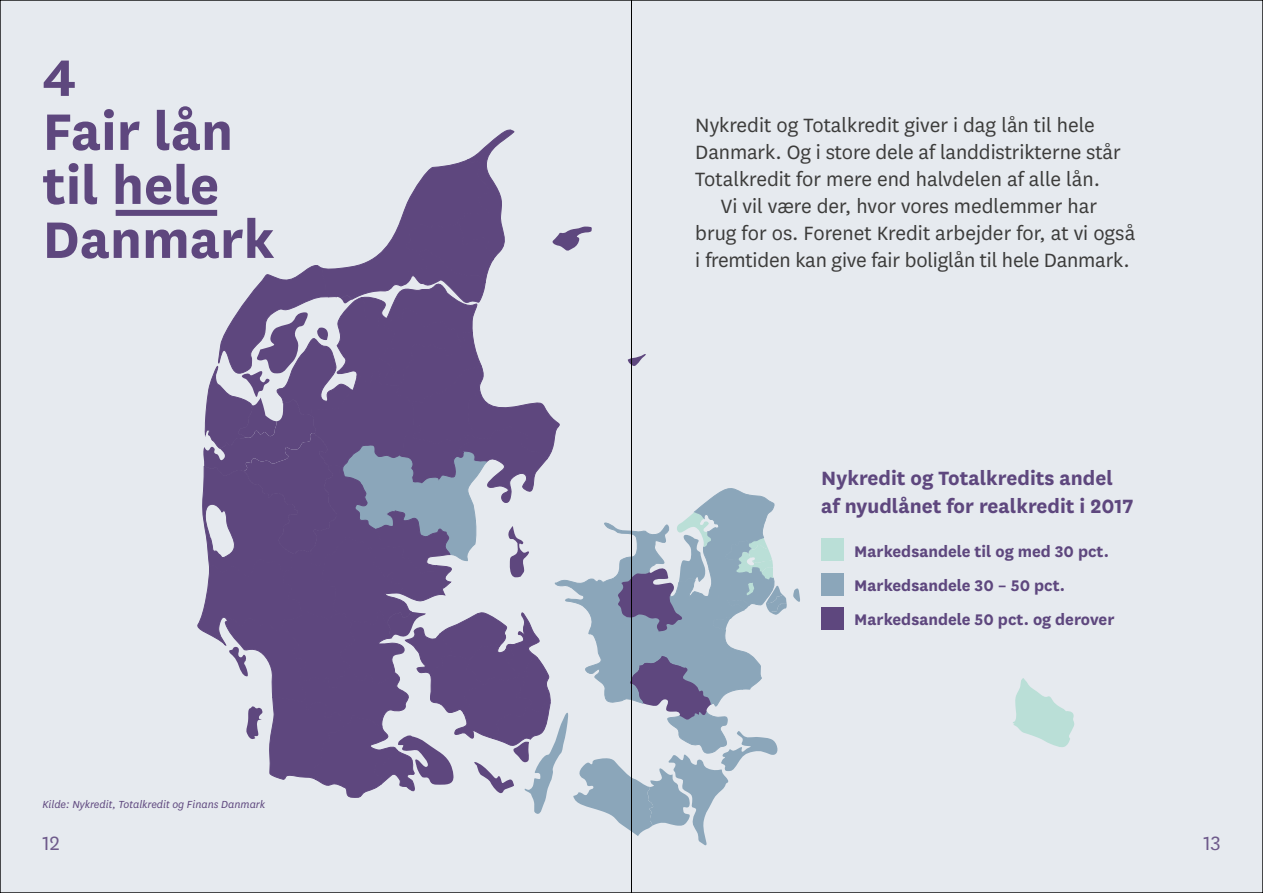
<style>
.page{position:relative;width:1263px;height:893px;background:#e6eaef}
.page>*{position:absolute;margin:0;border:0;box-sizing:border-box;transform-origin:0 0}
.t1{font:700 60px/54px "National";color:#5e477e}
.t2{font:22.5px "National";color:#3c3c3b}
.t3{font:700 22.5px/28.8px "National";color:#5e477e}
.t4{font:22.5px "National";color:#6e5a8b}
.t5{font:700 18px/34.2px "National";color:#5e477e}
.t6{font:italic 12px "National";color:#5e477e}
</style>
<div class="page">
<div style="left:116px;top:210px;width:101px;height:6px;background:#5e477e"></div>
<div style="left:821px;top:539px;width:22px;height:22px;background:#badfd7"></div>
<div style="left:821px;top:573px;width:22px;height:22px;background:#8ba6ba"></div>
<div style="left:821px;top:608px;width:22px;height:22px;background:#5e477e"></div>
<svg style="left:1013px;top:678px;width:62px;height:69px"></svg>
<svg style="left:793px;top:588px;width:7px;height:14px"></svg>
<svg style="left:196px;top:129px;width:591px;height:717px"></svg>
<hr style="left:631px;top:0;width:1px;height:893px;background:#000">
<h1 class="t1" style="left:43px;top:46px;width:234px">4<br>Fair lån til hele<br>Danmark</h1>
<p class="t2" style="left:695px;top:110px;width:401px">Nykredit og Totalkredit giver i dag lån til hele</p>
<p class="t2" style="left:695px;top:137px;width:427px">Danmark. Og i store dele af landdistrikterne står</p>
<p class="t2" style="left:695px;top:164px;width:406px">Totalkredit for mere end halvdelen af alle lån.</p>
<p class="t2" style="left:721px;top:191px;width:378px">Vi vil være der, hvor vores medlemmer har</p>
<p class="t2" style="left:695px;top:218px;width:441px">brug for os. Forenet Kredit arbejder for, at vi også</p>
<p class="t2" style="left:695px;top:245px;width:436px">i fremtiden kan give fair boliglån til hele Danmark.</p>
<p class="t3" style="left:821px;top:462px;width:314px">Nykredit og Totalkredits andel af nyudlånet for realkredit i 2017</p>
<p class="t5" style="left:854px;top:533px;width:262px">Markedsandele til og med 30 pct.<br>Markedsandele 30 – 50 pct.<br>Markedsandele 50 pct. og derover</p>
<p class="t6" style="left:43px;top:797px;width:224px">Kilde: Nykredit, Totalkredit og Finans Danmark</p>
<p class="t4" style="left:43px;top:829px;width:19px">12</p>
<p class="t4" style="left:1203px;top:829px;width:18px">13</p>
</div>
